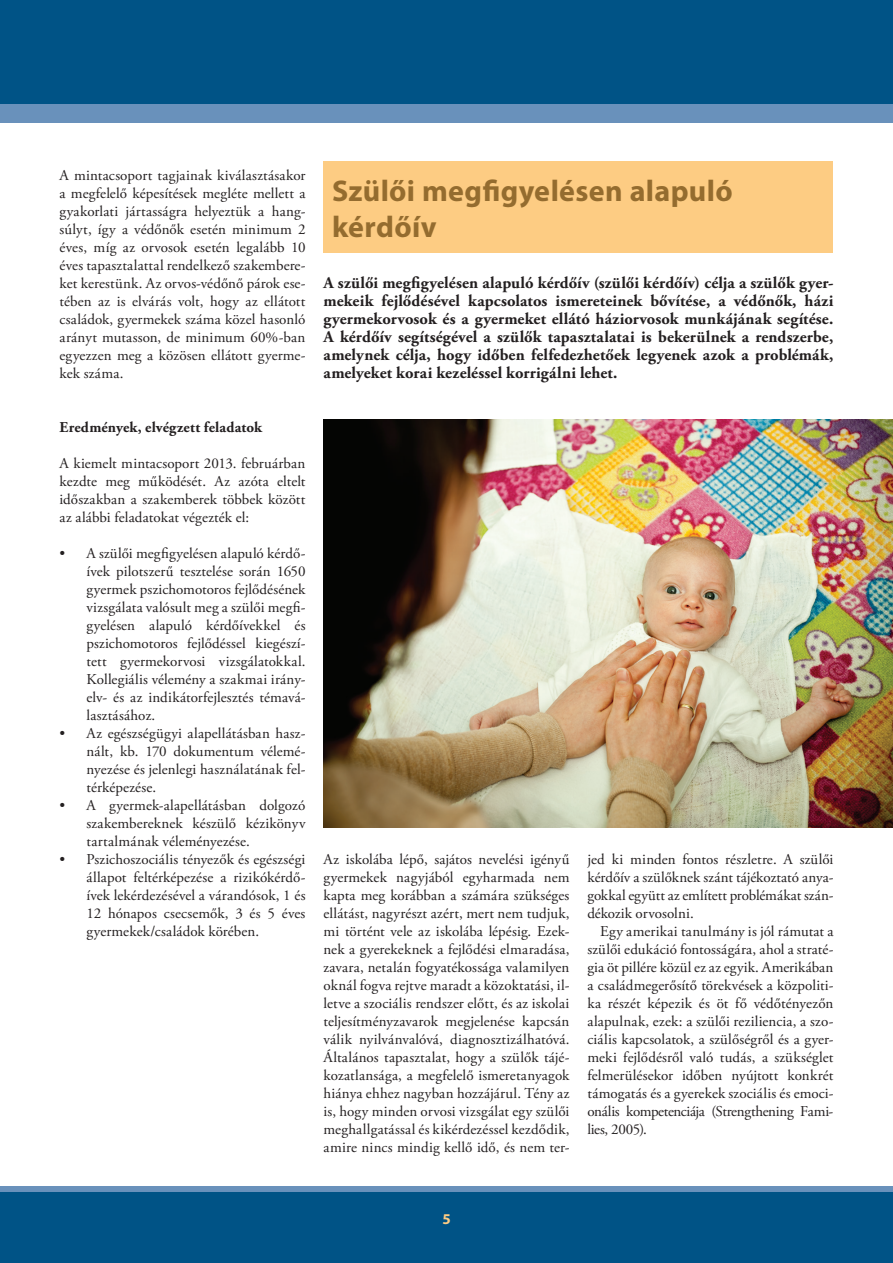
<style>
.page{position:relative;width:893px;height:1263px;background:#fff}
.page>*{position:absolute;margin:0;border:0;box-sizing:border-box;transform-origin:0 0}
.t1{font:700 30px/36px "Myriad Pro";letter-spacing:.01em;color:#946c2f}
.t2{font:700 16.5px/18px "Adobe Garamond Pro";letter-spacing:.01em;color:#231f20;text-align:justify}
.t3{font:15px/18px "Adobe Garamond Pro";letter-spacing:.005em;color:#231f20;text-align:justify}
.t4{font:700 15px "Adobe Garamond Pro";letter-spacing:.01em;color:#231f20}
.t5{font:700 15px "Myriad Pro";color:#fdcc83}
</style>
<div class="page">
<div style="left:323px;top:162px;width:510px;height:91px;background:#fdcc83"></div>
<img style="left:323px;top:420px;width:570px;height:408px">
<div style="left:0;top:1186px;width:893px;height:77px;background:#6991bb"></div>
<div style="left:0;top:0;width:893px;height:123px;background:#6991bb"></div>
<div style="left:0;top:1192px;width:893px;height:71px;background:#005386"></div>
<div style="left:0;top:0;width:893px;height:103px;background:#005386"></div>
<p class="t3" style="left:60px;top:166px;width:247px">A mintacsoport tagjainak kiválasztásakor a megfelelő képesítések megléte mellett a gyakorlati jártasságra helyeztük a hang&shy;súlyt, így a védőnők esetén minimum 2 éves, míg az orvosok esetén legalább 10 éves tapasztalattal rendelkező szakembere&shy;ket kerestünk. Az orvos-védőnő párok ese&shy;tében az is elvárás volt, hogy az ellátott családok, gyermekek száma közel hasonló arányt mutasson, de minimum 60%-ban egyezzen meg a közösen ellátott gyerme&shy;kek száma.</p>
<p class="t4" style="left:60px;top:418px;width:204px">Eredmények, elvégzett feladatok</p>
<p class="t3" style="left:60px;top:454px;width:247px">A kiemelt mintacsoport 2013. februárban kezdte meg működését. Az azóta eltelt időszakban a szakemberek többek között az alábbi feladatokat végezték el:</p>
<p class="t3" style="left:87px;top:544px;width:220px;text-indent:-27px">• A szülői megfigyelésen alapuló kérdő&shy;ívek pilotszerű tesztelése során 1650 gyermek pszichomotoros fejlődésének vizsgálata valósult meg a szülői megfi&shy;gyelésen alapuló kérdőívekkel és pszichomotoros fejlődéssel kiegészí&shy;tett gyermekorvosi vizsgálatokkal.<br>Kollegiális vélemény a szakmai irány&shy;elv- és az indikátorfejlesztés témavá&shy;lasztásához.</p>
<p class="t3" style="left:87px;top:724px;width:220px;text-indent:-27px">• Az egészségügyi alapellátásban hasz&shy;nált, kb. 170 dokumentum vélemé&shy;nyezése és jelenlegi használatának fel&shy;térképezése.</p>
<p class="t3" style="left:87px;top:796px;width:220px;text-indent:-27px">• A gyermek-alapellátásban dolgozó szakembereknek készülő kézikönyv tartalmának véleményezése.</p>
<p class="t3" style="left:87px;top:850px;width:220px;text-indent:-27px">• Pszichoszociális tényezők és egészségi állapot feltérképezése a rizikókérdő&shy;ívek lekérdezésével a várandósok, 1 és 12 hónapos csecsemők, 3 és 5 éves gyermekek/családok körében.</p>
<h1 class="t1" style="left:332px;top:171px;width:402px">Szülői megfigyelésen alapuló kérdőív</h1>
<p class="t2" style="left:323px;top:274px;width:511px">A szülői megfigyelésen alapuló kérdőív (szülői kérdőív) célja a szülők gyer&shy;mekeik fejlődésével kapcsolatos ismereteinek bővítése, a védőnők, házi gyermekorvosok és a gyermeket ellátó háziorvosok munkájának segítése.<br>A kérdőív segítségével a szülők tapasztalatai is bekerülnek a rendszerbe, amelynek célja, hogy időben felfedezhetőek legyenek azok a problémák, amelyeket korai kezeléssel korrigálni lehet.</p>
<p class="t3" style="left:323px;top:850px;width:247px">Az iskolába lépő, sajátos nevelési igényű gyermekek nagyjából egyharmada nem kapta meg korábban a számára szükséges ellátást, nagyrészt azért, mert nem tudjuk, mi történt vele az iskolába lépésig. Ezek&shy;nek a gyerekeknek a fejlődési elmaradása, zavara, netalán fogyatékossága valamilyen oknál fogva rejtve maradt a közoktatási, il&shy;letve a szociális rendszer előtt, és az iskolai teljesítményzavarok megjelenése kapcsán válik nyilvánvalóvá, diagnosztizálhatóvá.<br>Általános tapasztalat, hogy a szülők tájé&shy;kozatlansága, a megfelelő ismeretanyagok hiánya ehhez nagyban hozzájárul. Tény az is, hogy minden orvosi vizsgálat egy szülői meghallgatással és kikérdezéssel kezdődik, amire nincs mindig kellő idő, és nem ter-</p>
<p class="t3" style="left:587px;top:850px;width:247px">jed ki minden fontos részletre. A szülői kérdőív a szülőknek szánt tájékoztató anya&shy;gokkal együtt az említett problémákat szán&shy;dékozik orvosolni.</p>
<p class="t3" style="left:587px;top:922px;width:247px;text-indent:13px">Egy amerikai tanulmány is jól rámutat a szülői edukáció fontosságára, ahol a straté&shy;gia öt pillére közül ez az egyik. Amerikában a családmegerősítő törekvések a közpoliti&shy;ka részét képezik és öt fő védőtényezőn alapulnak, ezek: a szülői reziliencia, a szo&shy;ciális kapcsolatok, a szülőségről és a gyer&shy;meki fejlődésről való tudás, a szükséglet felmerülésekor időben nyújtott konkrét támogatás és a gyerekek szociális és emoci&shy;onális kompetenciája (Strengthening Fami&shy;lies, 2005).</p>
<p class="t5" style="left:442px;top:1209px;width:10px">5</p>
</div>
